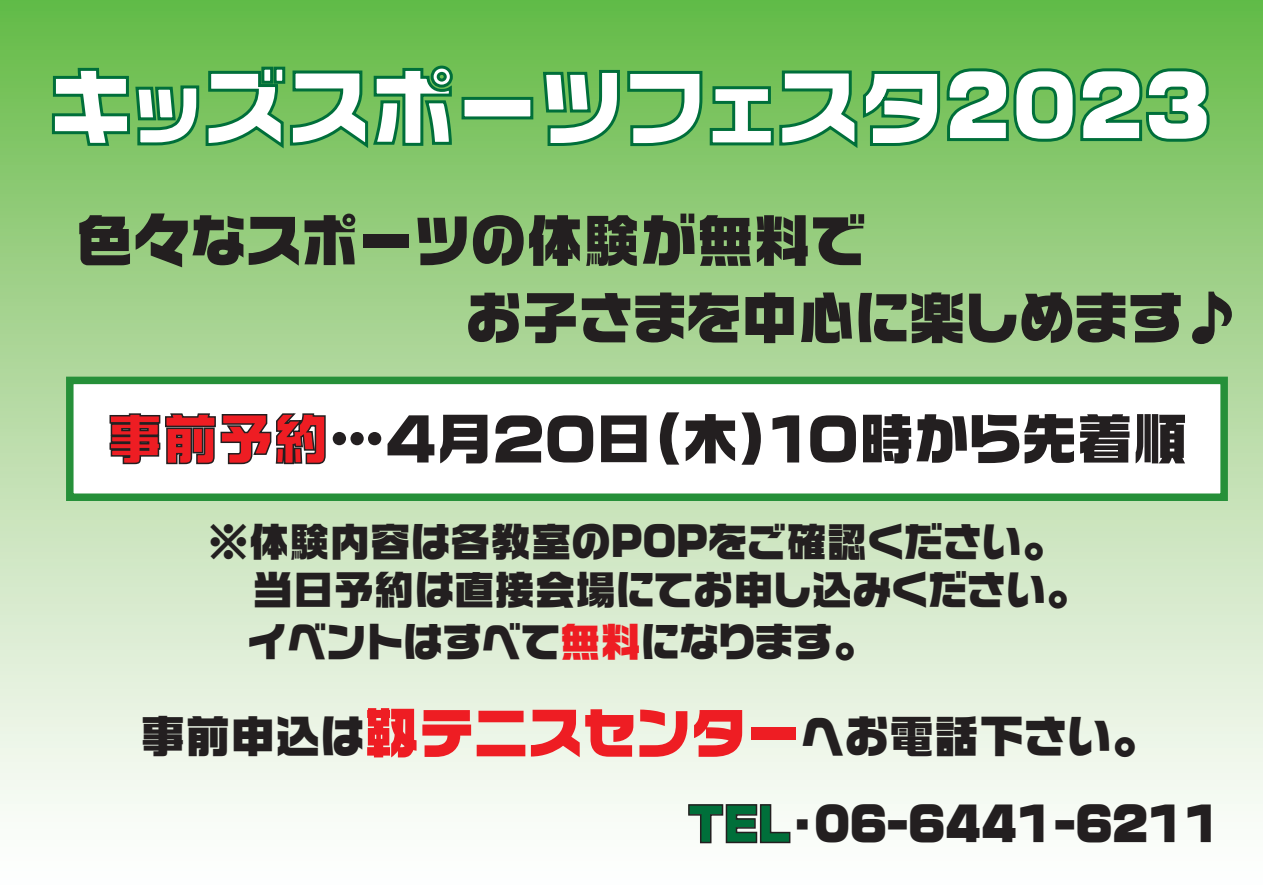
<style>
.page{position:relative;width:1263px;height:893px;background:#fff}
.page>*{position:absolute;margin:0;border:0;box-sizing:border-box;transform-origin:0 0}
.t1{font:85.5px "VD Logo G Ultra G";color:#fff}
.t2{font:57px/77.2px "VD Logo G Ultra G";color:#231f20}
.t3{font:55.5px "VD Logo G Ultra G";color:#231f20}
.t4{font:46.5px "VD Logo G Ultra G";color:#231f20}
.t5{font:45px "VD Logo G Ultra G";color:#231f20}
.t6{font:40.5px/48.4px "VD Logo G Ultra G";color:#231f20}
.s1{color:#ee1d23}
.s2{font-size:55.5px;color:#ee1d23}
.s3{color:#006f3a}
</style>
<div class="page">
<div style="left:0;top:0;width:1263px;height:893px;background:linear-gradient(to bottom,#6aba4b,#fff)"></div>
<svg style="left:687px;top:803px;width:104px;height:41px"></svg>
<svg style="left:50px;top:64px;width:405px;height:87px;background:#61b256"></svg>
<div style="left:461px;top:97px;width:72px;height:22px;border:3px solid #006f3a"></div>
<svg style="left:541px;top:67px;width:670px;height:84px;background:#63b357"></svg>
<div style="left:70px;top:380px;width:1154px;height:117px;background:#fff"></div>
<div style="left:66px;top:377px;width:1162px;height:124px;border:8px solid #269039"></div>
<svg style="left:109px;top:413px;width:217px;height:52px"></svg>
<h1 class="t1" style="left:49px;top:64px;width:1163px">キッズスポーツフェスタ2023</h1>
<h2 class="t2" style="left:465px;top:201px;width:777px;text-indent:-389px">色々なスポーツの体験が無料で<br>お子さまを中心に楽しめます♪</h2>
<h3 class="t3" style="left:107px;top:411px;width:1082px"><span class="s1">事前予約</span>…４月２０日(木)１０時から先着順</h3>
<p class="t6" style="left:253px;top:517px;width:822px;text-indent:-45px">※体験内容は各教室のPOPをご確認ください。当日予約は直接会場にてお申し込みください。</p>
<p class="t6" style="left:248px;top:617px;width:614px">イベントはすべて<span class="s1">無料</span>になります。</p>
<p class="t5" style="left:140px;top:714px;width:1003px">事前申込は<span class="s2">靱テニスセンター</span>へお電話下さい。</p>
<p class="t4" style="left:688px;top:801px;width:535px"><span class="s3">TEL</span>・06-6441-6211</p>
</div>
